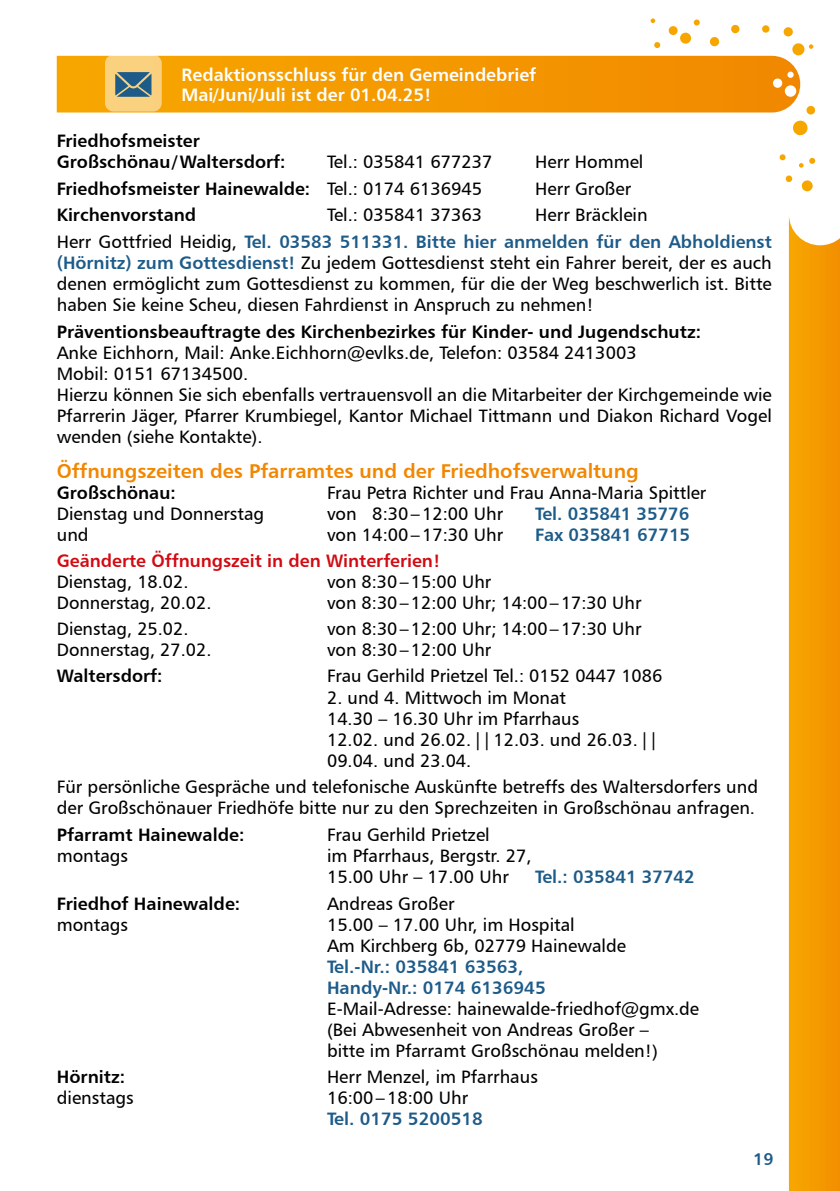
<style>
.page{position:relative;width:840px;height:1191px;background:#fff}
.page>*{position:absolute;margin:0;border:0;box-sizing:border-box;transform-origin:0 0}
.t1{font:20px "Humanist 777 BT Bold B";color:#f18700}
.t2{font:18px/21px "Humanist 777 BT Roman B";color:#000}
.t3{font:18px/21px "Humanist 777 BT Bold B";color:#000}
.t4{font:18px/21px "Humanist 777 BT Bold B";color:#1d5b89}
.t5{font:18px/20.6px "Humanist 777 BT Bold B";color:#fff}
.t6{font:18px "Humanist 777 BT Bold B";color:#d20a11}
.t7{font:17px "Humanist 777 BT Bold B";color:#1d5b89}
.s1{font-family:"Humanist 777 BT Roman B"}
.s2{font-family:"Humanist 777 BT Roman B";color:#000}
.s3{font-family:"Humanist 777 BT Bold B";color:#1d5b89}
.s4{color:#fff}
</style>
<div class="page">
<svg style="left:57px;top:56px;width:742px;height:56px;background:#f49701"></svg>
<svg style="left:801px;top:180px;width:11px;height:12px"></svg>
<div style="left:785px;top:175px;width:7px;height:7px;background:#f7a600;border-radius:50%"></div>
<svg style="left:761px;top:25px;width:8px;height:8px"></svg>
<svg style="left:784px;top:85px;width:12px;height:12px"></svg>
<svg style="left:772px;top:78px;width:10px;height:10px"></svg>
<svg style="left:786px;top:71px;width:7px;height:7px"></svg>
<svg style="left:779px;top:154px;width:6px;height:6px"></svg>
<svg style="left:782px;top:27px;width:10px;height:10px"></svg>
<svg style="left:791px;top:43px;width:13px;height:13px"></svg>
<svg style="left:709px;top:37px;width:10px;height:10px"></svg>
<svg style="left:679px;top:32px;width:12px;height:12px"></svg>
<svg style="left:730px;top:25px;width:9px;height:8px"></svg>
<div style="left:668px;top:26px;width:9px;height:9px;background:#f7a600;border-radius:50%"></div>
<svg style="left:653px;top:42px;width:7px;height:6px"></svg>
<svg style="left:650px;top:18px;width:5px;height:5px"></svg>
<svg style="left:791px;top:105px;width:24px;height:31px"></svg>
<svg style="left:799px;top:158px;width:15px;height:10px"></svg>
<svg style="left:808px;top:44px;width:5px;height:5px"></svg>
<div style="left:693px;top:19px;width:6px;height:7px;background:#f7a600;border-radius:50%"></div>
<div style="left:105px;top:55px;width:57px;height:56px;background:#fad17f;border-radius:9px"></div>
<svg style="left:115px;top:72px;width:36px;height:25px"></svg>
<svg style="left:788px;top:216px;width:51px;height:975px;background:#f5a314"></svg>
<p class="t5" style="left:181px;top:64px;width:356px">Redaktionsschluss für den Gemeindebrief<br>Mai/Juni/Juli ist der 01.04.25!</p>
<p class="t3" style="left:57px;top:130px;width:230px">Friedhofsmeister<br>Großschönau/Waltersdorf:</p>
<p class="t2" style="left:327px;top:151px;width:167px">Tel.: 035841 677237</p>
<p class="t2" style="left:535px;top:151px;width:110px">Herr Hommel</p>
<p class="t3" style="left:57px;top:177px;width:427px">Friedhofsmeister Hainewalde: <span class="s1">Tel.: 0174 6136945</span></p>
<p class="t2" style="left:535px;top:177px;width:97px">Herr Großer</p>
<p class="t3" style="left:57px;top:204px;width:141px">Kirchenvorstand</p>
<p class="t2" style="left:327px;top:204px;width:157px">Tel.: 035841 37363</p>
<p class="t2" style="left:535px;top:204px;width:114px">Herr Bräcklein</p>
<p class="t4" style="left:57px;top:231px;width:716px"><span class="s2">Herr Gottfried Heidig,</span> Tel. 03583 511331. Bitte hier anmelden für den Abholdienst</p>
<p class="t2" style="left:57px;top:252px;width:716px;text-align:justify"><span class="s3">(Hörnitz) zum Gottesdienst!</span> Zu jedem Gottesdienst steht ein Fahrer bereit, der es auch denen ermöglicht zum Gottesdienst zu kommen, für die der Weg beschwerlich ist. Bitte haben Sie keine Scheu, diesen Fahrdienst in Anspruch zu nehmen!</p>
<p class="t3" style="left:57px;top:320px;width:645px">Präventionsbeauftragte des Kirchenbezirkes für Kinder- und Jugendschutz:</p>
<p class="t2" style="left:57px;top:341px;width:716px">Anke Eichhorn, Mail: Anke.Eichhorn@evlks.de, Telefon: 03584 2413003<br>Mobil: 0151 67134500.<br>Hierzu können Sie sich ebenfalls vertrauensvoll an die Mitarbeiter der Kirchgemeinde wie Pfarrerin Jäger, Pfarrer Krumbiegel, Kantor Michael Tittmann und Diakon Richard Vogel wenden (siehe Kontakte).</p>
<p class="t1" style="left:57px;top:458px;width:583px">Öffnungszeiten des Pfarramtes und der Friedhofsverwaltung</p>
<p class="t3" style="left:57px;top:482px;width:120px">Großschönau:</p>
<p class="t2" style="left:327px;top:482px;width:380px">Frau Petra Richter und Frau Anna-Maria Spittler</p>
<p class="t2" style="left:57px;top:503px;width:209px">Dienstag und Donnerstag</p>
<p class="t2" style="left:327px;top:503px;width:178px">von <span class="s4">0</span>8:30–12:00 Uhr</p>
<p class="t4" style="left:535px;top:503px;width:156px">Tel. 035841 35776</p>
<p class="t2" style="left:57px;top:524px;width:33px">und</p>
<p class="t2" style="left:327px;top:524px;width:178px">von 14:00–17:30 Uhr</p>
<p class="t4" style="left:535px;top:524px;width:156px">Fax 035841 67715</p>
<p class="t6" style="left:57px;top:549px;width:385px">Geänderte Öffnungszeit in den Winterferien!</p>
<p class="t2" style="left:57px;top:571px;width:133px">Dienstag, 18.02.</p>
<p class="t2" style="left:327px;top:571px;width:166px">von 8:30–15:00 Uhr</p>
<p class="t2" style="left:57px;top:591px;width:156px">Donnerstag, 20.02.</p>
<p class="t2" style="left:327px;top:591px;width:316px">von 8:30–12:00 Uhr; 14:00–17:30 Uhr</p>
<p class="t2" style="left:57px;top:617px;width:133px">Dienstag, 25.02.</p>
<p class="t2" style="left:327px;top:617px;width:316px">von 8:30–12:00 Uhr; 14:00–17:30 Uhr</p>
<p class="t2" style="left:57px;top:638px;width:156px">Donnerstag, 27.02.</p>
<p class="t2" style="left:327px;top:638px;width:166px">von 8:30–12:00 Uhr</p>
<p class="t3" style="left:57px;top:665px;width:107px">Waltersdorf:</p>
<p class="t2" style="left:327px;top:665px;width:336px">Frau Gerhild Prietzel Tel.: 0152 0447 1086</p>
<p class="t2" style="left:327px;top:686px;width:332px">2. und 4. Mittwoch im Monat<br>14.30 – 16.30 Uhr im Pfarrhaus<br>12.02. und 26.02.||12.03. und 26.03.||<br>09.04. und 23.04.</p>
<p class="t2" style="left:57px;top:776px;width:702px">Für persönliche Gespräche und telefonische Auskünfte betreffs des Waltersdorfers und der Großschönauer Friedhöfe bitte nur zu den Sprechzeiten in Großschönau anfragen.</p>
<p class="t3" style="left:57px;top:823px;width:189px">Pfarramt Hainewalde:</p>
<p class="t2" style="left:327px;top:823px;width:164px">Frau Gerhild Prietzel</p>
<p class="t2" style="left:57px;top:845px;width:73px">montags</p>
<p class="t2" style="left:327px;top:845px;width:206px">im Pfarrhaus, Bergstr. 27,<br>15.00 Uhr – 17.00 Uhr</p>
<p class="t4" style="left:535px;top:865px;width:161px">Tel.: 035841 37742</p>
<p class="t3" style="left:57px;top:892px;width:185px">Friedhof Hainewalde:</p>
<p class="t2" style="left:327px;top:892px;width:129px">Andreas Großer</p>
<p class="t2" style="left:57px;top:913px;width:73px">montags</p>
<p class="t2" style="left:327px;top:913px;width:300px">15.00 – 17.00 Uhr, im Hospital<br>Am Kirchberg 6b, 02779 Hainewalde</p>
<p class="t4" style="left:327px;top:955px;width:220px">Tel.-Nr.: 035841 63563,<br>Handy-Nr.: 0174 6136945</p>
<p class="t2" style="left:327px;top:997px;width:373px">E-Mail-Adresse: hainewalde-friedhof@gmx.de (Bei Abwesenheit von Andreas Großer –<br>bitte im Pfarramt Großschönau melden!)</p>
<p class="t3" style="left:57px;top:1066px;width:70px">Hörnitz:</p>
<p class="t2" style="left:327px;top:1066px;width:212px">Herr Menzel, im Pfarrhaus</p>
<p class="t2" style="left:57px;top:1087px;width:78px">dienstags</p>
<p class="t2" style="left:327px;top:1087px;width:143px">16:00–18:00 Uhr</p>
<p class="t4" style="left:327px;top:1108px;width:157px">Tel. 0175 5200518</p>
<p class="t7" style="left:752px;top:1148px;width:22px">19</p>
</div>
